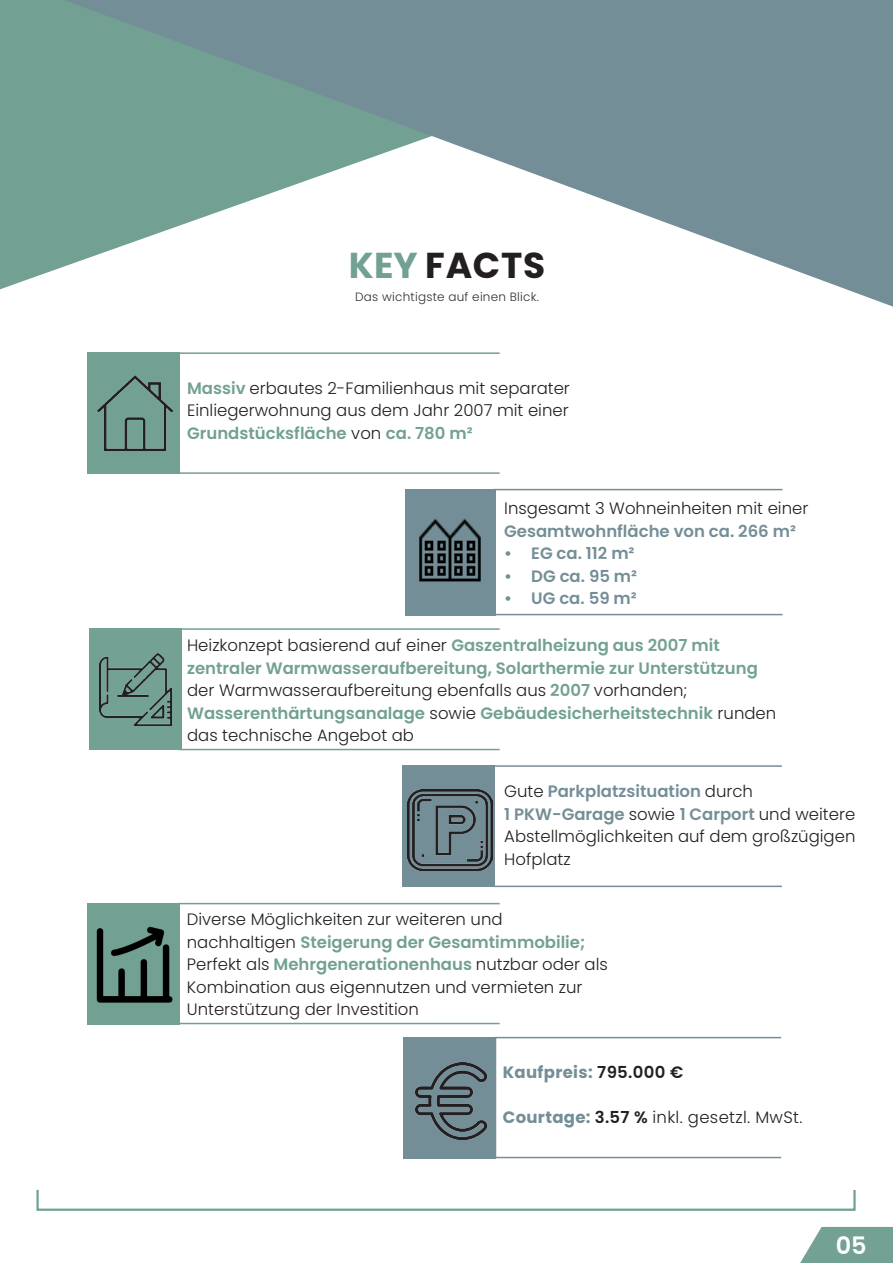
<style>
.page{position:relative;width:893px;height:1263px;background:#fff}
.page>*{position:absolute;margin:0;border:0;box-sizing:border-box;transform-origin:0 0}
.t1{font:700 36px "Poppins";letter-spacing:.02em;color:#231f20}
.t2{font:600 24px "Poppins";color:#fff}
.t3{font:300 16.5px/22.5px "Poppins";color:#231f20}
.t4{font:300 16.5px "Poppins";letter-spacing:.02em;color:#231f20}
.t5{font:600 16.5px "Poppins";color:#748e97}
.t6{font:700 16.5px "Poppins";letter-spacing:.02em;color:#748e97}
.t7{font:300 12px "Poppins";letter-spacing:.02em;color:#312f30}
.s1{color:#72a093}
.s2{font-weight:600;color:#73a194}
.s3{font-weight:600;color:#72a093}
.s4{font-weight:600;color:#748e97}
.s5{font-weight:600;color:#231f20}
.s6{font-weight:700;color:#748e97}
.s7{font-weight:600}
</style>
<div class="page">
<div style="left:36px;top:1189px;width:820px;height:22px;border:2px solid #72a093"></div>
<div style="left:0;top:0;width:64px;height:289px;background:#72a093"></div>
<svg style="left:64px;top:0;width:829px;height:307px"></svg>
<svg style="left:800px;top:1227px;width:93px;height:36px;background:#83aba0"></svg>
<div style="left:405px;top:489px;width:90px;height:126px;background:#748e97"></div>
<img style="left:419px;top:518px;width:62px;height:64px">
<div style="left:493px;top:489px;width:290px;height:126px;border:2px solid #748e97"></div>
<div style="left:178px;top:628px;width:322px;height:122px;border:2px solid #73a194"></div>
<div style="left:88px;top:352px;width:92px;height:122px;background:#72a093"></div>
<div style="left:178px;top:352px;width:322px;height:122px;border:2px solid #72a093"></div>
<div style="left:178px;top:903px;width:322px;height:121px;border:2px solid #72a093"></div>
<div style="left:493px;top:765px;width:290px;height:122px;border:2px solid #748e97"></div>
<div style="left:495px;top:1037px;width:287px;height:121px;border:2px solid #748e97"></div>
<div style="left:89px;top:628px;width:93px;height:122px;background:#73a194"></div>
<img style="left:99px;top:653px;width:73px;height:73px">
<div style="left:404px;top:1037px;width:92px;height:121px;background:#748e97"></div>
<img style="left:415px;top:1062px;width:72px;height:77px">
<div style="left:88px;top:903px;width:92px;height:121px;background:#72a093"></div>
<img style="left:96px;top:926px;width:77px;height:77px">
<div style="left:402px;top:765px;width:93px;height:122px;background:#748e97"></div>
<img style="left:408px;top:789px;width:84px;height:82px">
<img style="left:98px;top:376px;width:75px;height:75px">
<p class="t1" style="left:349px;top:245px;width:198px"><span class="s1">KEY</span> FACTS</p>
<p class="t7" style="left:355px;top:290px;width:185px">Das wichtigste auf einen Blick.</p>
<p class="t3" style="left:187px;top:377px;width:384px;text-align:justify"><span class="s2">Massiv</span> erbautes 2-Familienhaus mit separater Einliegerwohnung aus dem Jahr 2007 mit einer <span class="s3">Grundstücksfläche</span> von <span class="s2">ca. 780 m²</span></p>
<p class="t3" style="left:504px;top:497px;width:306px">Insgesamt 3 Wohneinheiten mit einer<br><span class="s4">Gesamtwohnfläche von ca. 266 m²</span></p>
<p class="t5" style="left:504px;top:544px;width:132px">• EG ca. 112 m²</p>
<p class="t5" style="left:504px;top:566px;width:134px">• DG ca. 95 m²</p>
<p class="t5" style="left:504px;top:589px;width:134px">• UG ca. 59 m²</p>
<p class="t3" style="left:187px;top:634px;width:591px">Heizkonzept basierend auf einer <span class="s2">Gaszentralheizung aus 2007 mit zentraler Warmwasseraufbereitung, Solarthermie zur Unterstützung </span>der Warmwasseraufbereitung ebenfalls aus <span class="s2">2007</span> vorhanden; <span class="s3">Wasserenthärtungsanalage</span> sowie <span class="s3">Gebäudesicherheitstechnik</span> runden das technische Angebot ab</p>
<p class="t3" style="left:504px;top:780px;width:353px">Gute <span class="s4">Parkplatzsituation</span> durch<br><span class="s4">1 PKW-Garage</span> sowie <span class="s4">1 Carport</span> und weitere<br>Abstellmöglichkeiten auf dem großzügigen<br>Hofplatz</p>
<p class="t3" style="left:187px;top:908px;width:423px">Diverse Möglichkeiten zur weiteren und nachhaltigen <span class="s3">Steigerung der Gesamtimmobilie; </span>Perfekt als <span class="s3">Mehrgenerationenhaus</span> nutzbar oder als Kombination aus eigennutzen und vermieten zur Unterstützung der Investition</p>
<p class="t6" style="left:503px;top:1063px;width:182px">Kaufpreis: <span class="s5">795.000 €</span></p>
<p class="t4" style="left:503px;top:1108px;width:301px"><span class="s6">Courtage:</span> <span class="s7">3.57 %</span> inkl. gesetzl. MwSt.</p>
<p class="t2" style="left:836px;top:1231px;width:32px">05</p>
</div>
